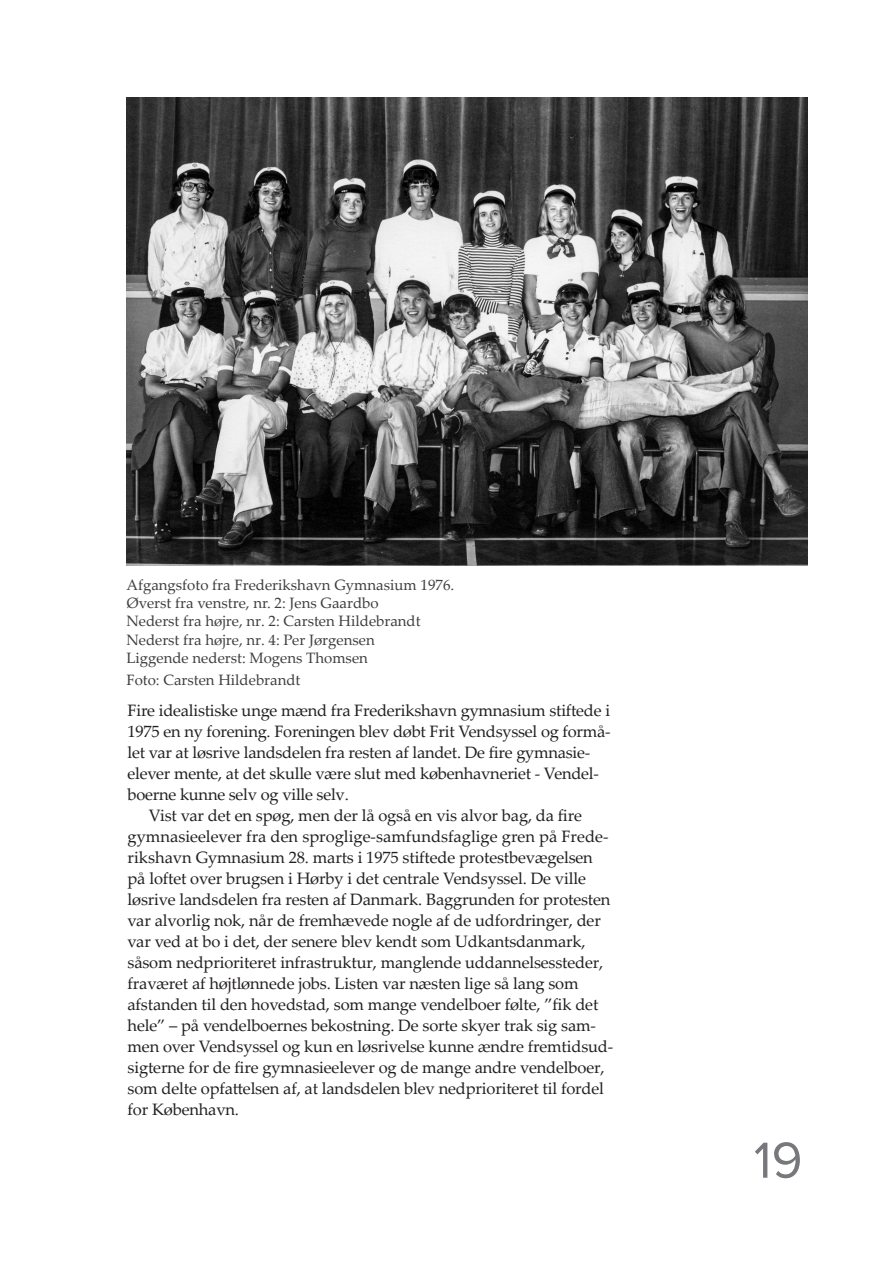
<style>
.page{position:relative;width:893px;height:1263px;background:#fff}
.page>*{position:absolute;margin:0;border:0;box-sizing:border-box;transform-origin:0 0}
.t1{font:52.5px "Proxima Nova";color:#76787b}
.Normal_0{font:16.5px/21px "Palatino Linotype";letter-spacing:-.01em;color:#231f20}
.Billedtekst{font:15px "Palatino Linotype";color:#3e3e3f}
</style>
<div class="page">
<img style="left:126px;top:98px;width:682px;height:468px">
<p class="Billedtekst" style="left:126px;top:575px;width:329px">Afgangsfoto fra Frederikshavn Gymnasium 1976.</p>
<p class="Billedtekst" style="left:126px;top:593px;width:254px">Øverst fra venstre, nr. 2: Jens Gaardbo</p>
<p class="Billedtekst" style="left:126px;top:611px;width:296px">Nederst fra højre, nr. 2: Carsten Hildebrandt</p>
<p class="Billedtekst" style="left:126px;top:629px;width:250px">Nederst fra højre, nr. 4: Per Jørgensen</p>
<p class="Billedtekst" style="left:126px;top:647px;width:243px">Liggende nederst: Mogens Thomsen</p>
<p class="Billedtekst" style="left:126px;top:669px;width:176px">Foto: Carsten Hildebrandt</p>
<p class="Normal_0" style="left:128px;top:699px;width:485px">Fire idealistiske unge mænd fra Frederikshavn gymnasium stiftede i 1975 en ny forening. Foreningen blev døbt Frit Vendsyssel og formå&shy;let var at løsrive landsdelen fra resten af landet. De fire gymnasie&shy;elever mente, at det skulle være slut med københavneriet - Vendel&shy;boerne kunne selv og ville selv.</p>
<p class="Normal_0" style="left:128px;top:804px;width:487px;text-indent:21px">Vist var det en spøg, men der lå også en vis alvor bag, da fire gymnasieelever fra den sproglige-samfundsfaglige gren på Frede&shy;rikshavn Gymnasium 28. marts i 1975 stiftede protestbevægelsen på loftet over brugsen i Hørby i det centrale Vendsyssel. De ville løsrive landsdelen fra resten af Danmark. Baggrunden for protesten var alvorlig nok, når de fremhævede nogle af de udfordringer, der var ved at bo i det, der senere blev kendt som Udkantsdanmark, såsom nedprioriteret infrastruktur, manglende uddannelsessteder, fraværet af højtlønnede jobs. Listen var næsten lige så lang som afstanden til den hovedstad, som mange vendelboer følte, ”fik det hele” – på vendelboernes bekostning. De sorte skyer trak sig sam&shy;men over Vendsyssel og kun en løsrivelse kunne ændre fremtidsud&shy;sigterne for de fire gymnasieelever og de mange andre vendelboer, som delte opfattelsen af, at landsdelen blev nedprioriteret til fordel for København.</p>
<h1 class="t1" style="left:754px;top:1121px;width:50px">19</h1>
</div>
